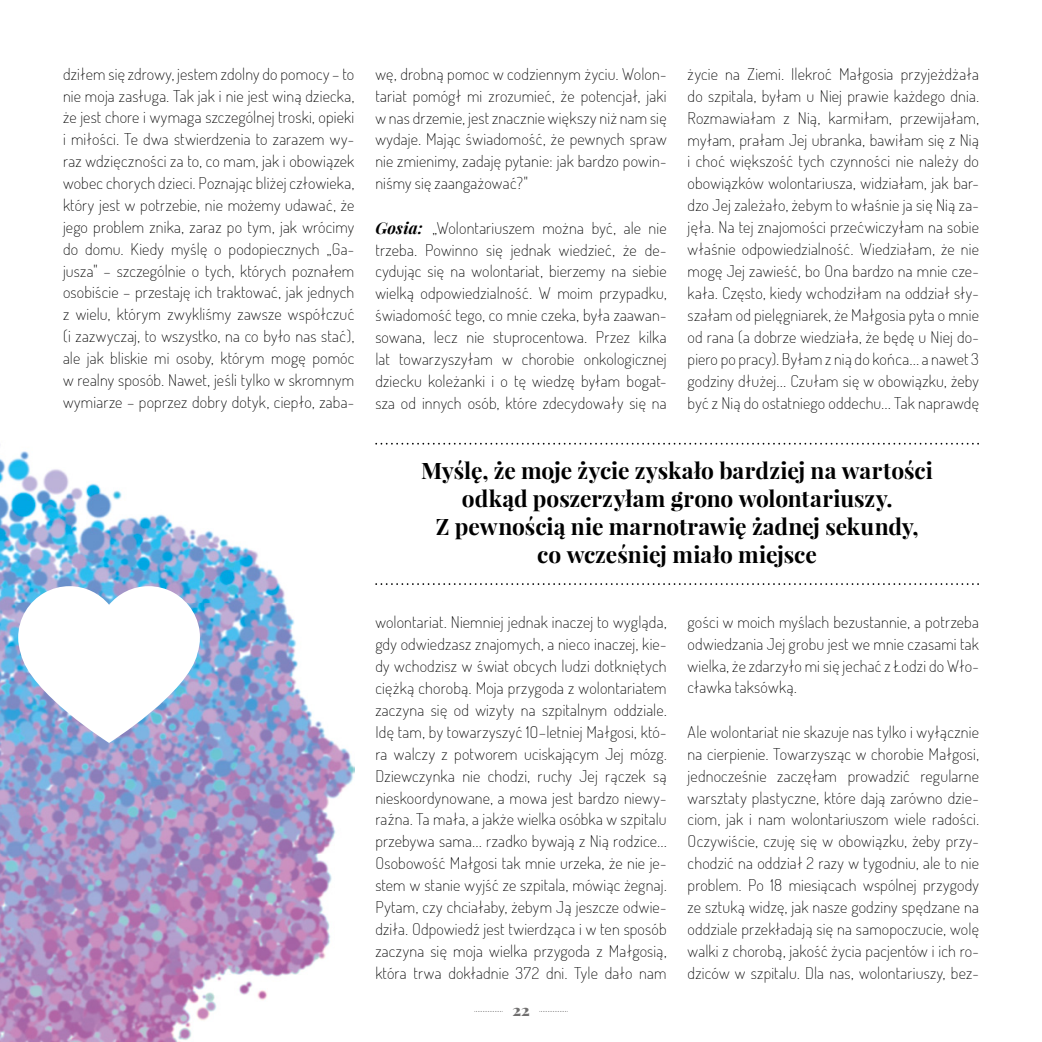
<style>
.page{position:relative;width:1042px;height:1042px;background:#fff}
.page>*{position:absolute;margin:0;border:0;box-sizing:border-box;transform-origin:0 0}
.t1{font:700 22.75px/28px "Playfair Display";color:#000;text-align:center}
.t2{font:300 16.1px/21.9px "Dosis Gajusz Extra";letter-spacing:.01em;color:#000;text-align:justify}
.t3{font:900 15.75px "Playfair Display";color:#706f6f}
.s1{font-family:"Playfair Display";font-weight:700;font-style:italic}
</style>
<div class="page">
<img style="left:0;top:451px;width:354px;height:591px">
<svg style="left:18px;top:586px;width:182px;height:157px"></svg>
<svg style="left:375px;top:443px;width:604px;height:1px"></svg>
<svg style="left:375px;top:583px;width:604px;height:2px"></svg>
<svg style="left:474px;top:1011px;width:28px;height:1px"></svg>
<svg style="left:539px;top:1011px;width:28px;height:1px"></svg>
<p class="t2" style="left:63px;top:62px;width:293px">dziłem się zdrowy, jestem zdolny do pomocy – to nie moja zasługa. Tak jak i nie jest winą dziecka, że jest chore i wymaga szczególnej troski, opieki i miłości. Te dwa stwierdzenia to zarazem wy&shy;raz wdzięczności za to, co mam, jak i obowiązek wobec chorych dzieci. Poznając bliżej człowieka, który jest w potrzebie, nie możemy udawać, że jego problem znika, zaraz po tym, jak wrócimy do domu. Kiedy myślę o podopiecznych „Ga&shy;jusza" – szczególnie o tych, których poznałem osobiście – przestaję ich traktować, jak jednych z wielu, którym zwykliśmy zawsze współczuć (i zazwyczaj, to wszystko, na co było nas stać), ale jak bliskie mi osoby, którym mogę pomóc w realny sposób. Nawet, jeśli tylko w skromnym wymiarze – poprzez dobry dotyk, ciepło, zaba-</p>
<p class="t2" style="left:375px;top:62px;width:293px">wę, drobną pomoc w codziennym życiu. Wolon&shy;tariat pomógł mi zrozumieć, że potencjał, jaki w nas drzemie, jest znacznie większy niż nam się wydaje. Mając świadomość, że pewnych spraw nie zmienimy, zadaję pytanie: jak bardzo powin&shy;niśmy się zaangażować?"</p>
<p class="t2" style="left:375px;top:216px;width:293px"><span class="s1">Gosia:</span> „Wolontariuszem można być, ale nie trzeba. Powinno się jednak wiedzieć, że de&shy;cydując się na wolontariat, bierzemy na siebie wielką odpowiedzialność. W moim przypadku, świadomość tego, co mnie czeka, była zaawan&shy;sowana, lecz nie stuprocentowa. Przez kilka lat towarzyszyłam w chorobie onkologicznej dziecku koleżanki i o tę wiedzę byłam bogat&shy;sza od innych osób, które zdecydowały się na</p>
<p class="t2" style="left:687px;top:62px;width:293px">życie na Ziemi. Ilekroć Małgosia przyjeżdżała do szpitala, byłam u Niej prawie każdego dnia.<br>Rozmawiałam z Nią, karmiłam, przewijałam, myłam, prałam Jej ubranka, bawiłam się z Nią i choć większość tych czynności nie należy do obowiązków wolontariusza, widziałam, jak bar&shy;dzo Jej zależało, żebym to właśnie ja się Nią za&shy;jęła. Na tej znajomości przećwiczyłam na sobie właśnie odpowiedzialność. Wiedziałam, że nie mogę Jej zawieść, bo Ona bardzo na mnie cze&shy;kała. Często, kiedy wchodziłam na oddział sły&shy;szałam od pielęgniarek, że Małgosia pyta o mnie od rana (a dobrze wiedziała, że będę u Niej do&shy;piero po pracy). Byłam z nią do końca... a nawet 3 godziny dłużej... Czułam się w obowiązku, żeby być z Nią do ostatniego oddechu... Tak naprawdę</p>
<h1 class="t1" style="left:421px;top:457px;width:513px">Myślę, że moje życie zyskało bardziej na wartości odkąd poszerzyłam grono wolontariuszy.<br>Z pewnością nie marnotrawię żadnej sekundy, co wcześniej miało miejsce</h1>
<p class="t2" style="left:375px;top:611px;width:293px">wolontariat. Niemniej jednak inaczej to wygląda, gdy odwiedzasz znajomych, a nieco inaczej, kie&shy;dy wchodzisz w świat obcych ludzi dotkniętych ciężką chorobą. Moja przygoda z wolontariatem zaczyna się od wizyty na szpitalnym oddziale.<br>Idę tam, by towarzyszyć 10–letniej Małgosi, któ&shy;ra walczy z potworem uciskającym Jej mózg.<br>Dziewczynka nie chodzi, ruchy Jej rączek są nieskoordynowane, a mowa jest bardzo niewy&shy;raźna. Ta mała, a jakże wielka osóbka w szpitalu przebywa sama... rzadko bywają z Nią rodzice...<br>Osobowość Małgosi tak mnie urzeka, że nie je&shy;stem w stanie wyjść ze szpitala, mówiąc żegnaj.<br>Pytam, czy chciałaby, żebym Ją jeszcze odwie&shy;dziła. Odpowiedź jest twierdząca i w ten sposób zaczyna się moja wielka przygoda z Małgosią, która trwa dokładnie 372 dni. Tyle dało nam</p>
<p class="t3" style="left:512px;top:1000px;width:19px">22</p>
<p class="t2" style="left:687px;top:610px;width:293px">gości w moich myślach bezustannie, a potrzeba odwiedzania Jej grobu jest we mnie czasami tak wielka, że zdarzyło mi się jechać z Łodzi do Wło&shy;cławka taksówką.</p>
<p class="t2" style="left:687px;top:720px;width:293px">Ale wolontariat nie skazuje nas tylko i wyłącznie na cierpienie. Towarzysząc w chorobie Małgosi, jednocześnie zaczęłam prowadzić regularne warsztaty plastyczne, które dają zarówno dzie&shy;ciom, jak i nam wolontariuszom wiele radości.<br>Oczywiście, czuję się w obowiązku, żeby przy&shy;chodzić na oddział 2 razy w tygodniu, ale to nie problem. Po 18 miesiącach wspólnej przygody ze sztuką widzę, jak nasze godziny spędzane na oddziale przekładają się na samopoczucie, wolę walki z chorobą, jakość życia pacjentów i ich ro&shy;dziców w szpitalu. Dla nas, wolontariuszy, bez-</p>
</div>
